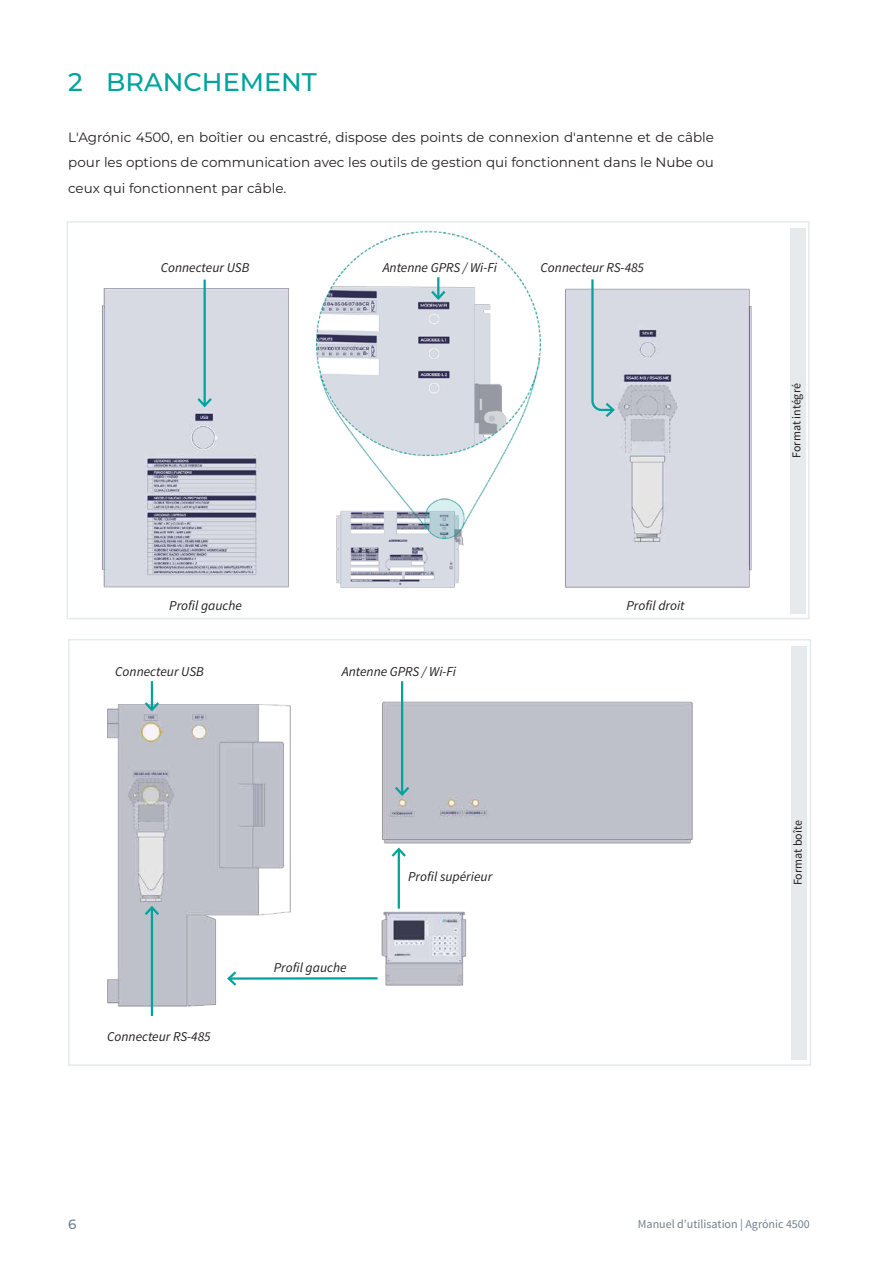
<style>
.page{position:relative;width:893px;height:1263px;background:#fff}
.page>*{position:absolute;margin:0;border:0;box-sizing:border-box;transform-origin:0 0}
.t1{font:500 25.5px "Montserrat";color:#00a39d}
.t2{font:13.5px/25.5px "Montserrat";color:#231f20;text-align:justify}
.t3{font:italic 13.5px "Source Sans Pro";color:#231f20}
.t4{font:500 13.5px "Montserrat";color:#727f8a}
.t5{font:12px "Source Sans Pro";color:#727f8a}
.t6{font:12px "Source Sans Pro";color:#231f20}
</style>
<div class="page">
<div style="left:68px;top:639px;width:743px;height:427px;border:2px solid #e6eaec"></div>
<div style="left:791px;top:646px;width:16px;height:414px;background:#e6eaec"></div>
<img style="left:107px;top:692px;width:586px;height:324px">
<hr style="left:401px;top:681px;width:2px;height:113px;background:#00a39d">
<svg style="left:393px;top:784px;width:19px;height:14px"></svg>
<hr style="left:398px;top:849px;width:2px;height:60px;background:#00a39d">
<svg style="left:389px;top:846px;width:19px;height:13px"></svg>
<hr style="left:229px;top:977px;width:149px;height:3px;background:#00a39d">
<svg style="left:225px;top:969px;width:14px;height:19px"></svg>
<hr style="left:151px;top:681px;width:2px;height:29px;background:#00a39d">
<svg style="left:142px;top:700px;width:19px;height:13px"></svg>
<hr style="left:151px;top:907px;width:2px;height:109px;background:#00a39d">
<svg style="left:142px;top:904px;width:19px;height:13px"></svg>
<div style="left:67px;top:221px;width:743px;height:398px;border:2px solid #e6eaec"></div>
<div style="left:790px;top:228px;width:15px;height:385px;background:#e6eaec"></div>
<img style="left:102px;top:289px;width:187px;height:299px">
<img style="left:565px;top:288px;width:187px;height:300px">
<img style="left:316px;top:230px;width:225px;height:358px">
<hr style="left:437px;top:277px;width:2px;height:21px;background:#00a39d">
<svg style="left:429px;top:288px;width:19px;height:14px"></svg>
<svg style="left:590px;top:279px;width:26px;height:140px;background:#c3d6dd"></svg>
<hr style="left:204px;top:280px;width:2px;height:126px;background:#00a39d">
<svg style="left:195px;top:396px;width:19px;height:13px"></svg>
<h1 class="t1" style="left:68px;top:64px;width:250px">2 BRANCHEMENT</h1>
<p class="t2" style="left:68px;top:124px;width:647px">L'Agrónic 4500, en boîtier ou encastré, dispose des points de connexion d'antenne et de câble pour les options de communication avec les outils de gestion qui fonctionnent dans le Nube ou ceux qui fonctionnent par câble.</p>
<p class="t3" style="left:161px;top:259px;width:90px">Connecteur USB</p>
<p class="t3" style="left:383px;top:259px;width:116px">Antenne GPRS / Wi-Fi</p>
<p class="t3" style="left:540px;top:259px;width:105px">Connecteur RS-485</p>
<p class="t3" style="left:169px;top:597px;width:74px">Profil gauche</p>
<p class="t3" style="left:627px;top:597px;width:60px">Profil droit</p>
<p class="t3" style="left:115px;top:663px;width:90px">Connecteur USB</p>
<p class="t3" style="left:342px;top:663px;width:116px">Antenne GPRS / Wi-Fi</p>
<p class="t3" style="left:107px;top:1028px;width:105px">Connecteur RS-485</p>
<p class="t3" style="left:274px;top:959px;width:74px">Profil gauche</p>
<p class="t3" style="left:408px;top:869px;width:86px">Profil supérieur</p>
<p class="t6" style="left:789px;top:458px;width:76px;rotate:-90deg">Format intégré</p>
<p class="t6" style="left:790px;top:885px;width:67px;rotate:-90deg">Format boîte</p>
<p class="t4" style="left:68px;top:1215px;width:10px">6</p>
<p class="t5" style="left:638px;top:1217px;width:173px">Manuel d’utilisation | Agrónic 4500</p>
</div>
